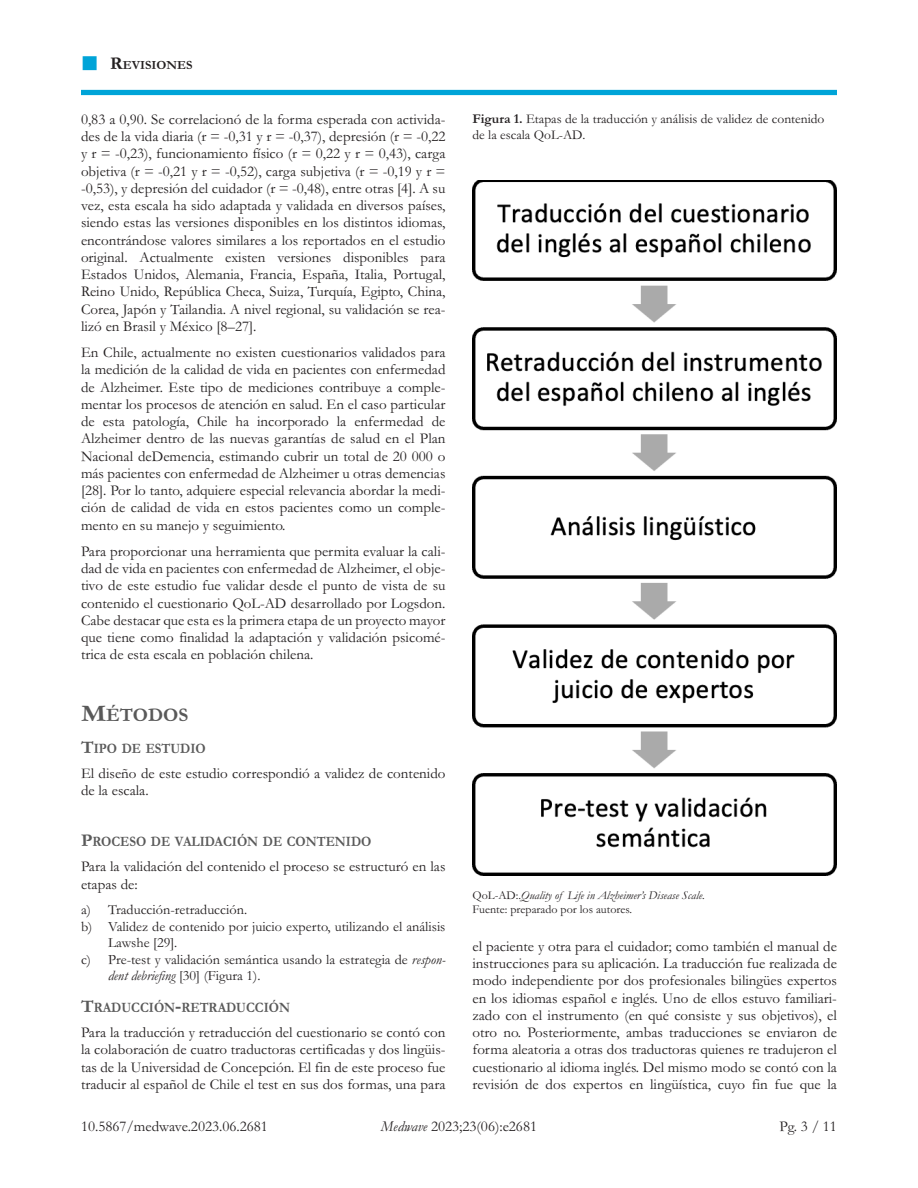
<style>
.page{position:relative;width:918px;height:1188px;background:#fff}
.page>*{position:absolute;margin:0;border:0;box-sizing:border-box;transform-origin:0 0}
.t1{font:700 19.35px "Garamond";color:#595959}
.t2{font:15px/17.2px "Garamond";color:#231f20;text-align:justify}
.t3{font:700 14.55px "Garamond";color:#595959;scale:.9 1}
.t4{font:14.25px "Garamond";color:#231f20}
.t5{font:italic 14.25px "Garamond";color:#231f20}
.t6{font:13.5px/15.8px "Garamond";color:#231f20}
.t7{font:700 12.6px "Garamond";color:#231f20}
.t8{font:12px/14.2px "Garamond";color:#231f20}
.s1{font-size:18px}
.s2{font-size:24px}
.s3{font-style:italic}
.s4{font-style:normal}
.s5{font-size:20.7px}
.s6{font-weight:700}
</style>
<div class="page">
<div style="left:81px;top:90px;width:756px;height:5px;background:#00a4d8"></div>
<img style="left:473px;top:180px;width:364px;height:696px">
<p class="t7" style="left:110px;top:56px;width:84px"><span class="s1">R</span>EVISIONES</p>
<p class="t2" style="left:81px;top:110px;width:366px">0,83 a 0,90. Se correlacionó de la forma esperada con activida&shy;des de la vida diaria (r = -0,31 y r = -0,37), depresión (r = -0,22 y r = -0,23), funcionamiento físico (r = 0,22 y r = 0,43), carga objetiva (r = -0,21 y r = -0,52), carga subjetiva (r = -0,19 y r = -0,53), y depresión del cuidador (r = -0,48), entre otras [4]. A su vez, esta escala ha sido adaptada y validada en diversos países, siendo estas las versiones disponibles en los distintos idiomas, encontrándose valores similares a los reportados en el estudio original. Actualmente existen versiones disponibles para Estados Unidos, Alemania, Francia, España, Italia, Portugal, Reino Unido, República Checa, Suiza, Turquía, Egipto, China, Corea, Japón y Tailandia. A nivel regional, su validación se rea&shy;lizó en Brasil y México [8–27].</p>
<p class="t2" style="left:81px;top:343px;width:366px">En Chile, actualmente no existen cuestionarios validados para la medición de la calidad de vida en pacientes con enfermedad de Alzheimer. Este tipo de mediciones contribuye a comple&shy;mentar los procesos de atención en salud. En el caso particular de esta patología, Chile ha incorporado la enfermedad de Alzheimer dentro de las nuevas garantías de salud en el Plan Nacional deDemencia, estimando cubrir un total de 20 000 o más pacientes con enfermedad de Alzheimer u otras demencias [28]. Por lo tanto, adquiere especial relevancia abordar la medi&shy;ción de calidad de vida en estos pacientes como un comple&shy;mento en su manejo y seguimiento.</p>
<p class="t2" style="left:81px;top:542px;width:366px">Para proporcionar una herramienta que permita evaluar la cali&shy;dad de vida en pacientes con enfermedad de Alzheimer, el obje&shy;tivo de este estudio fue validar desde el punto de vista de su contenido el cuestionario QoL-AD desarrollado por Logsdon.<br>Cabe destacar que esta es la primera etapa de un proyecto mayor que tiene como finalidad la adaptación y validación psicomé&shy;trica de esta escala en población chilena.</p>
<p class="t1" style="left:81px;top:702px;width:109px"><span class="s2">M</span>ÉTODOS</p>
<p class="t3" style="left:81px;top:738px;width:140px"><span class="s1">T</span>IPO DE ESTUDIO</p>
<p class="t2" style="left:81px;top:765px;width:366px">El diseño de este estudio correspondió a validez de contenido de la escala.</p>
<p class="t3" style="left:81px;top:831px;width:324px"><span class="s1">P</span>ROCESO DE VALIDACIÓN DE CONTENIDO</p>
<p class="t2" style="left:81px;top:858px;width:366px">Para la validación del contenido el proceso se estructuró en las etapas de:</p>
<p class="t4" style="left:81px;top:900px;width:168px">a) Traducción-retraducción.</p>
<p class="t4" style="left:81px;top:917px;width:366px">b) Validez de contenido por juicio experto, utilizando el análisis</p>
<p class="t4" style="left:108px;top:933px;width:71px">Lawshe [29].</p>
<p class="t4" style="left:81px;top:950px;width:366px">c) Pre-test y validación semántica usando la estrategia de <span class="s3">respon-</span></p>
<p class="t5" style="left:108px;top:966px;width:154px">dent debriefing <span class="s4">[30] (Figura 1).</span></p>
<p class="t3" style="left:81px;top:997px;width:234px"><span class="s1">T</span>RADUCCIÓN<span class="s5">-</span>RETRADUCCIÓN</p>
<p class="t2" style="left:81px;top:1024px;width:366px">Para la traducción y retraducción del cuestionario se contó con la colaboración de cuatro traductoras certificadas y dos lingüis&shy;tas de la Universidad de Concepción. El fin de este proceso fue traducir al español de Chile el test en sus dos formas, una para</p>
<p class="t6" style="left:472px;top:110px;width:353px"><span class="s6">Figura 1.</span> Etapas de la traducción y análisis de validez de contenido de la escala QoL-AD.</p>
<p class="t8" style="left:472px;top:888px;width:234px">QoL-AD:.<span class="s3">Quality of Life in Alzheimer’s Disease Scale</span>.<br>Fuente: preparado por los autores.</p>
<p class="t2" style="left:472px;top:937px;width:366px">el paciente y otra para el cuidador; como también el manual de instrucciones para su aplicación. La traducción fue realizada de modo independiente por dos profesionales bilingües expertos en los idiomas español e inglés. Uno de ellos estuvo familiari&shy;zado con el instrumento (en qué consiste y sus objetivos), el otro no. Posteriormente, ambas traducciones se enviaron de forma aleatoria a otras dos traductoras quienes re tradujeron el cuestionario al idioma inglés. Del mismo modo se contó con la revisión de dos expertos en lingüística, cuyo fin fue que la</p>
<p class="t2" style="left:81px;top:1117px;width:188px">10.5867/medwave.2023.06.2681</p>
<p class="t2" style="left:381px;top:1117px;width:158px"><span class="s3">Medwave</span> 2023;23(06):e2681</p>
<p class="t2" style="left:779px;top:1117px;width:59px">Pg. 3 / 11</p>
</div>
